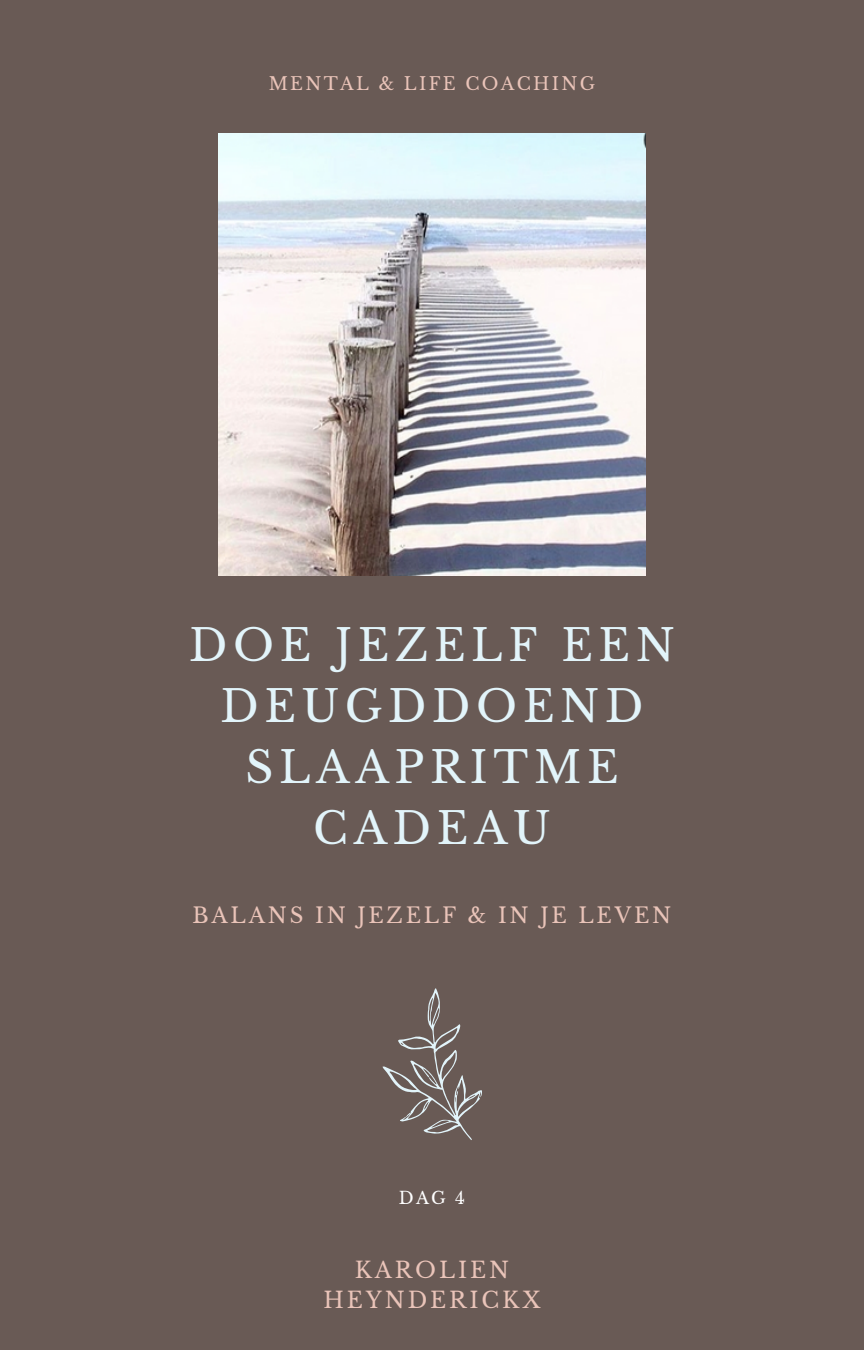
<style>
.page{position:relative;width:864px;height:1350px;background:#695a55}
.page>*{position:absolute;margin:0;border:0;box-sizing:border-box;transform-origin:0 0}
.t1{font:43.43px/60.8px "Libre Baskerville";letter-spacing:.13em;color:#e2f4fa;text-align:center}
.t2{font:22.28px/30.4px "Libre Baskerville";letter-spacing:.13em;color:#eac4b9;text-align:center}
.t3{font:21.15px "Libre Baskerville";letter-spacing:.13em;color:#eac4b9}
.t4{font:17.78px "Libre Baskerville";letter-spacing:.13em;color:#eac4b9}
.t5{font:16.88px "Libre Baskerville";color:#fff}
</style>
<div class="page">
<img style="left:218px;top:133px;width:427px;height:442px">
<svg style="left:382px;top:988px;width:100px;height:152px"></svg>
<p class="t4" style="left:269px;top:73px;width:328px">MENTAL &amp; LIFE COACHING</p>
<p class="t1" style="left:189px;top:616px;width:487px">DOE JEZELF EEN<br>DEUGDDOEND<br>SLAAPRITME<br>CADEAU</p>
<p class="t3" style="left:193px;top:902px;width:480px">BALANS IN JEZELF &amp; IN JE LEVEN</p>
<p class="t5" style="left:399px;top:1187px;width:68px">DAG 4</p>
<p class="t2" style="left:323px;top:1255px;width:219px">KAROLIEN<br>HEYNDERICKX</p>
</div>
